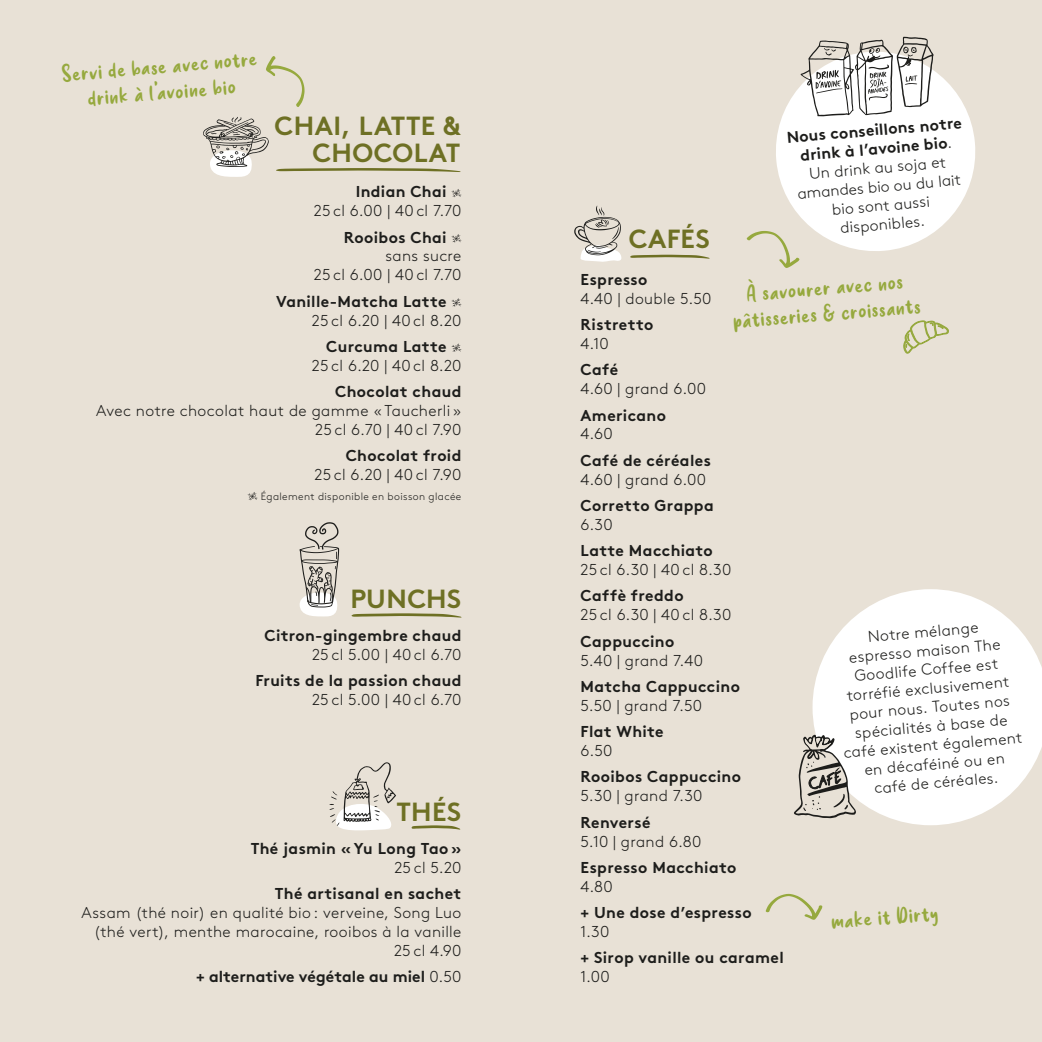
<style>
.page{position:relative;width:1042px;height:1042px;background:#fff}
.page>*{position:absolute;margin:0;border:0;box-sizing:border-box;transform-origin:0 0}
.t1{font:700 26.25px/26.2px "Brown Std";letter-spacing:.015em;color:#6e7024;text-align:right}
.t2{font:25.38px/25.9px "sweetpurple";color:#96a93e;text-align:center}
.t3{font:300 15.75px/18.9px "Brown Std";letter-spacing:.02em;color:#1d1d1b;text-align:right}
.t4{font:700 15.75px "Brown Std";letter-spacing:.02em;color:#1d1d1b}
.t5{font:300 10.5px "Brown Std";letter-spacing:.04em;color:#1d1d1b}
.s1{font-weight:300}
.s2{font-weight:700}
</style>
<div class="page">
<div style="left:0;top:0;width:536px;height:1042px;background:#e8e1d6"></div>
<div style="left:506px;top:0;width:536px;height:1042px;background:#e8e1d6"></div>
<svg style="left:451px;top:189px;width:10px;height:8px"></svg>
<svg style="left:451px;top:234px;width:10px;height:8px"></svg>
<svg style="left:451px;top:298px;width:10px;height:9px"></svg>
<svg style="left:451px;top:343px;width:10px;height:9px"></svg>
<svg style="left:248px;top:492px;width:10px;height:8px"></svg>
<svg style="left:411px;top:825px;width:49px;height:4px"></svg>
<svg style="left:203px;top:117px;width:66px;height:60px"></svg>
<svg style="left:276px;top:168px;width:185px;height:4px"></svg>
<svg style="left:351px;top:613px;width:110px;height:4px"></svg>
<svg style="left:299px;top:522px;width:40px;height:95px"></svg>
<svg style="left:329px;top:762px;width:67px;height:69px"></svg>
<svg style="left:266px;top:56px;width:38px;height:51px"></svg>
<svg style="left:746px;top:37px;width:229px;height:231px"></svg>
<svg style="left:574px;top:206px;width:48px;height:56px"></svg>
<svg style="left:630px;top:255px;width:79px;height:4px"></svg>
<svg style="left:903px;top:320px;width:46px;height:34px"></svg>
<svg style="left:765px;top:894px;width:57px;height:26px"></svg>
<svg style="left:812px;top:589px;width:230px;height:236px;fill:#fff"></svg>
<svg style="left:794px;top:734px;width:62px;height:84px"></svg>
<h2 class="t2" style="left:61px;top:61px;width:197px;rotate:-5deg">Servi de base avec notre drink à l’avoine bio</h2>
<h1 class="t1" style="left:274px;top:113px;width:187px">CHAI, LATTE &amp;<br>CHOCOLAT</h1>
<p class="t4" style="left:356px;top:182px;width:92px">Indian Chai</p>
<p class="t3" style="left:314px;top:201px;width:149px">25 cl 6.00 | 40 cl 7.70</p>
<p class="t4" style="left:344px;top:227px;width:104px">Rooibos Chai</p>
<p class="t3" style="left:314px;top:247px;width:149px">sans sucre<br>25 cl 6.00 | 40 cl 7.70</p>
<p class="t4" style="left:276px;top:291px;width:172px">Vanille-Matcha Latte</p>
<p class="t3" style="left:312px;top:311px;width:151px">25 cl 6.20 | 40 cl 8.20</p>
<p class="t4" style="left:326px;top:337px;width:122px">Curcuma Latte</p>
<p class="t3" style="left:312px;top:356px;width:151px">25 cl 6.20 | 40 cl 8.20</p>
<p class="t4" style="left:335px;top:382px;width:128px">Chocolat chaud</p>
<p class="t3" style="left:96px;top:401px;width:367px">Avec notre chocolat haut de gamme « Taucherli »<br>25 cl 6.70 | 40 cl 7.90</p>
<p class="t4" style="left:346px;top:446px;width:117px">Chocolat froid</p>
<p class="t3" style="left:314px;top:465px;width:148px">25 cl 6.20 | 40 cl 7.90</p>
<p class="t5" style="left:261px;top:491px;width:202px">Également disponible en boisson glacée</p>
<h1 class="t1" style="left:350px;top:585px;width:112px">PUNCHS</h1>
<p class="t4" style="left:264px;top:626px;width:198px">Citron-gingembre chaud</p>
<p class="t3" style="left:312px;top:645px;width:151px">25 cl 5.00 | 40 cl 6.70</p>
<p class="t4" style="left:256px;top:671px;width:207px">Fruits de la passion chaud</p>
<p class="t3" style="left:312px;top:690px;width:151px">25 cl 5.00 | 40 cl 6.70</p>
<h1 class="t1" style="left:397px;top:798px;width:66px">THÉS</h1>
<p class="t4" style="left:251px;top:839px;width:212px">Thé jasmin « Yu Long Tao »</p>
<p class="t3" style="left:394px;top:858px;width:68px">25 cl 5.20</p>
<p class="t4" style="left:275px;top:884px;width:188px">Thé artisanal en sachet</p>
<p class="t3" style="left:81px;top:903px;width:381px">Assam (thé noir) en qualité bio : verveine, Song Luo (thé vert), menthe marocaine, rooibos à la vanille<br>25 cl 4.90</p>
<p class="t4" style="left:196px;top:967px;width:267px">+ alternative végétale au miel <span class="s1">0.50</span></p>
<h1 class="t1" style="left:629px;top:226px;width:82px">CAFÉS</h1>
<p class="t3" style="left:786px;top:128px;width:177px;text-align:center;rotate:-5deg"><span class="s2">Nous conseillons notre drink à l’avoine bio</span>.<br>Un drink au soja et amandes bio ou du lait bio sont aussi disponibles.</p>
<p class="t4" style="left:580px;top:270px;width:68px">Espresso</p>
<p class="t3" style="left:580px;top:289px;width:132px">4.40 | double 5.50</p>
<p class="t4" style="left:580px;top:315px;width:74px">Ristretto</p>
<p class="t3" style="left:580px;top:334px;width:30px">4.10</p>
<p class="t4" style="left:580px;top:360px;width:39px">Café</p>
<p class="t3" style="left:580px;top:379px;width:127px">4.60 | grand 6.00</p>
<p class="t4" style="left:580px;top:405px;width:87px">Americano</p>
<p class="t3" style="left:580px;top:425px;width:34px">4.60</p>
<p class="t4" style="left:580px;top:451px;width:132px">Café de céréales</p>
<p class="t3" style="left:580px;top:470px;width:127px">4.60 | grand 6.00</p>
<p class="t4" style="left:580px;top:496px;width:135px">Corretto Grappa</p>
<p class="t3" style="left:580px;top:515px;width:34px">6.30</p>
<p class="t4" style="left:580px;top:541px;width:134px">Latte Macchiato</p>
<p class="t3" style="left:580px;top:560px;width:152px">25 cl 6.30 | 40 cl 8.30</p>
<p class="t4" style="left:580px;top:586px;width:104px">Caffè freddo</p>
<p class="t3" style="left:580px;top:606px;width:152px">25 cl 6.30 | 40 cl 8.30</p>
<p class="t4" style="left:580px;top:631px;width:95px">Cappuccino</p>
<p class="t3" style="left:580px;top:651px;width:124px">5.40 | grand 7.40</p>
<p class="t4" style="left:580px;top:677px;width:161px">Matcha Cappuccino</p>
<p class="t3" style="left:580px;top:696px;width:123px">5.50 | grand 7.50</p>
<p class="t4" style="left:580px;top:722px;width:85px">Flat White</p>
<p class="t3" style="left:580px;top:741px;width:33px">6.50</p>
<p class="t4" style="left:580px;top:767px;width:162px">Rooibos Cappuccino</p>
<p class="t3" style="left:580px;top:787px;width:123px">5.30 | grand 7.30</p>
<p class="t4" style="left:580px;top:812px;width:71px">Renversé</p>
<p class="t3" style="left:580px;top:832px;width:122px">5.10 | grand 6.80</p>
<p class="t4" style="left:580px;top:858px;width:157px">Espresso Macchiato</p>
<p class="t3" style="left:580px;top:877px;width:34px">4.80</p>
<p class="t4" style="left:580px;top:903px;width:173px">+ Une dose d’espresso</p>
<p class="t3" style="left:580px;top:922px;width:30px">1.30</p>
<p class="t4" style="left:580px;top:948px;width:205px">+ Sirop vanille ou caramel</p>
<p class="t3" style="left:580px;top:967px;width:31px">1.00</p>
<h2 class="t2" style="left:730px;top:282px;width:189px;rotate:-5deg">À savourer avec nos pâtisseries &amp; croissants</h2>
<p class="t3" style="left:833px;top:630px;width:181px;text-align:center;rotate:-5deg">Notre mélange<br>espresso maison The<br>Goodlife Coffee est torréfié exclusivement pour nous. Toutes nos spécialités à base de café existent également en décaféiné ou en<br>café de céréales.</p>
<h2 class="t2" style="left:830px;top:908px;width:109px;rotate:-5deg">make it Dirty</h2>
</div>
